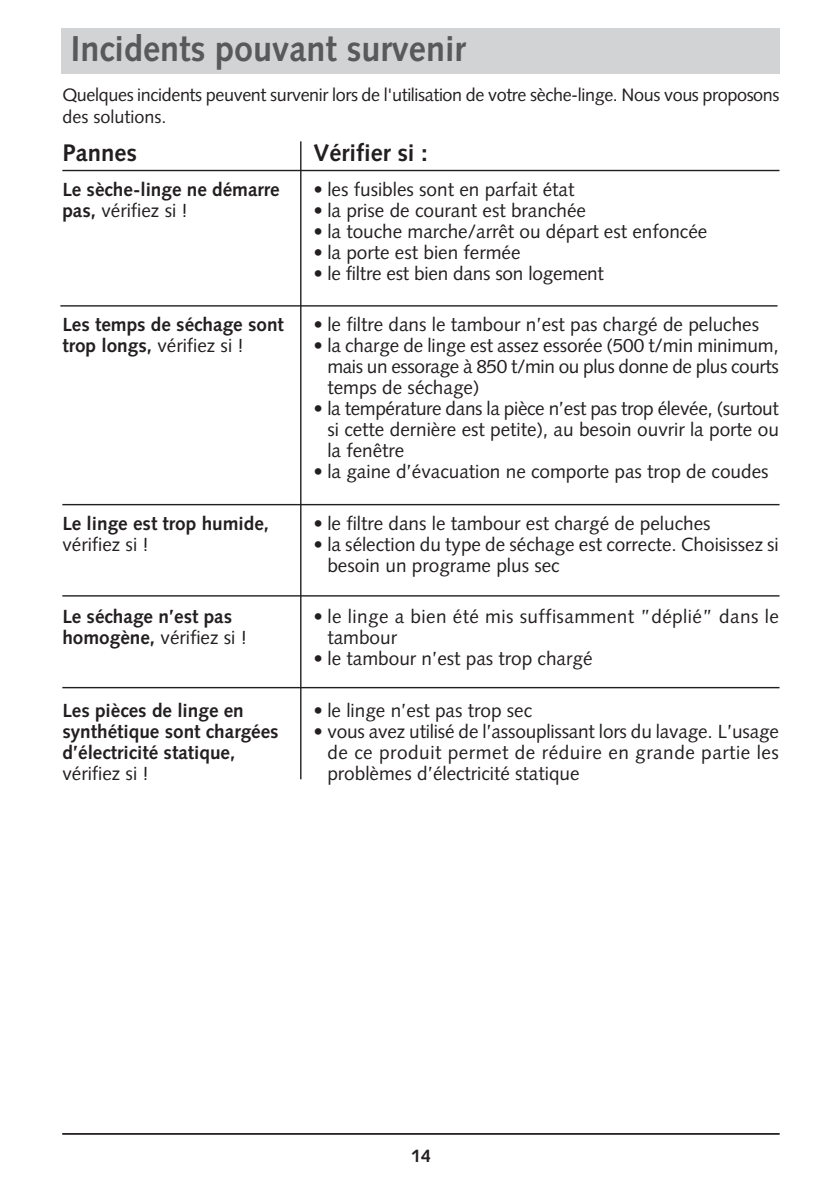
<style>
.page{position:relative;width:840px;height:1190px;background:#fff}
.page>*{position:absolute;margin:0;border:0;box-sizing:border-box;transform-origin:0 0}
.t1{font:700 36px "Syntax";color:#58595b;scale:.95 1}
.t2{font:700 24px "Syntax";color:#231f20}
.t3{font:19px/21px "Syntax";color:#231f20;text-align:justify}
.t4{font:700 19px/21px "Syntax";color:#231f20}
.t5{font:19px/21px "Syntax";letter-spacing:.02em;color:#231f20}
.t6{font:18px/21.6px "Syntax";letter-spacing:-.02em;color:#231f20}
.t7{font:700 18px "Syntax";color:#231f20}
.s1{font-weight:400}
</style>
<div class="page">
<hr style="left:62px;top:1133px;width:718px;height:2px;background:#231f20">
<div style="left:62px;top:28px;width:718px;height:46px;background:#d1d3d4"></div>
<hr style="left:300px;top:141px;width:2px;height:638px;background:#231f20">
<hr style="left:60px;top:305px;width:718px;height:2px;background:#231f20">
<hr style="left:62px;top:504px;width:718px;height:1px;background:#231f20">
<hr style="left:62px;top:595px;width:718px;height:2px;background:#231f20">
<hr style="left:62px;top:687px;width:718px;height:1px;background:#231f20">
<hr style="left:62px;top:170px;width:718px;height:1px;background:#231f20">
<h1 class="t1" style="left:71px;top:34px;width:417px">Incidents pouvant survenir</h1>
<p class="t6" style="left:62px;top:86px;width:719px">Quelques incidents peuvent survenir lors de l'utilisation de votre sèche-linge. Nous vous proposons des solutions.</p>
<p class="t2" style="left:62px;top:143px;width:76px">Pannes</p>
<p class="t2" style="left:313px;top:143px;width:116px">Vérifier si :</p>
<p class="t4" style="left:62px;top:180px;width:219px">Le sèche-linge ne démarre pas, <span class="s1">vérifiez si !</span></p>
<p class="t3" style="left:313px;top:180px;width:262px">• les fusibles sont en parfait état</p>
<p class="t3" style="left:313px;top:201px;width:274px">• la prise de courant est branchée</p>
<p class="t3" style="left:313px;top:222px;width:395px">• la touche marche/arrêt ou départ est enfoncée</p>
<p class="t3" style="left:313px;top:243px;width:209px">• la porte est bien fermée</p>
<p class="t3" style="left:313px;top:264px;width:292px">• le filtre est bien dans son logement</p>
<p class="t4" style="left:62px;top:315px;width:223px">Les temps de séchage sont trop longs, <span class="s1">vérifiez si !</span></p>
<p class="t4" style="left:62px;top:514px;width:208px">Le linge est trop humide,</p>
<p class="t3" style="left:62px;top:536px;width:88px">vérifiez si !</p>
<p class="t3" style="left:313px;top:316px;width:447px">• le filtre dans le tambour n’est pas chargé de peluches</p>
<p class="t3" style="left:327px;top:337px;width:453px;text-indent:-14px">• la charge de linge est assez essorée (500 t/min minimum, mais un essorage à 850 t/min ou plus donne de plus courts temps de séchage)</p>
<p class="t3" style="left:327px;top:400px;width:453px;text-indent:-14px">• la température dans la pièce n’est pas trop élevée, (surtout si cette dernière est petite), au besoin ouvrir la porte ou la fenêtre</p>
<p class="t3" style="left:313px;top:463px;width:457px">• la gaine d’évacuation ne comporte pas trop de coudes</p>
<p class="t3" style="left:313px;top:515px;width:399px">• le filtre dans le tambour est chargé de peluches</p>
<p class="t3" style="left:327px;top:536px;width:453px;text-indent:-14px">• la sélection du type de séchage est correcte. Choisissez si besoin un programe plus sec</p>
<p class="t4" style="left:62px;top:607px;width:186px">Le séchage n’est pas homogène, <span class="s1">vérifiez si !</span></p>
<p class="t5" style="left:327px;top:607px;width:453px;text-indent:-14px">• le linge a bien été mis suffisamment ”déplié” dans le tambour</p>
<p class="t3" style="left:313px;top:649px;width:281px">• le tambour n’est pas trop chargé</p>
<p class="t4" style="left:62px;top:701px;width:218px">Les pièces de linge en synthétique sont chargées d’électricité statique,</p>
<p class="t3" style="left:62px;top:764px;width:88px">vérifiez si !</p>
<p class="t3" style="left:313px;top:701px;width:220px">• le linge n’est pas trop sec</p>
<p class="t3" style="left:327px;top:722px;width:453px;text-indent:-14px">• vous avez utilisé de l’assouplissant lors du lavage. L’usage de ce produit permet de réduire en grande partie les problèmes d’électricité statique</p>
<p class="t7" style="left:411px;top:1149px;width:22px">14</p>
</div>
